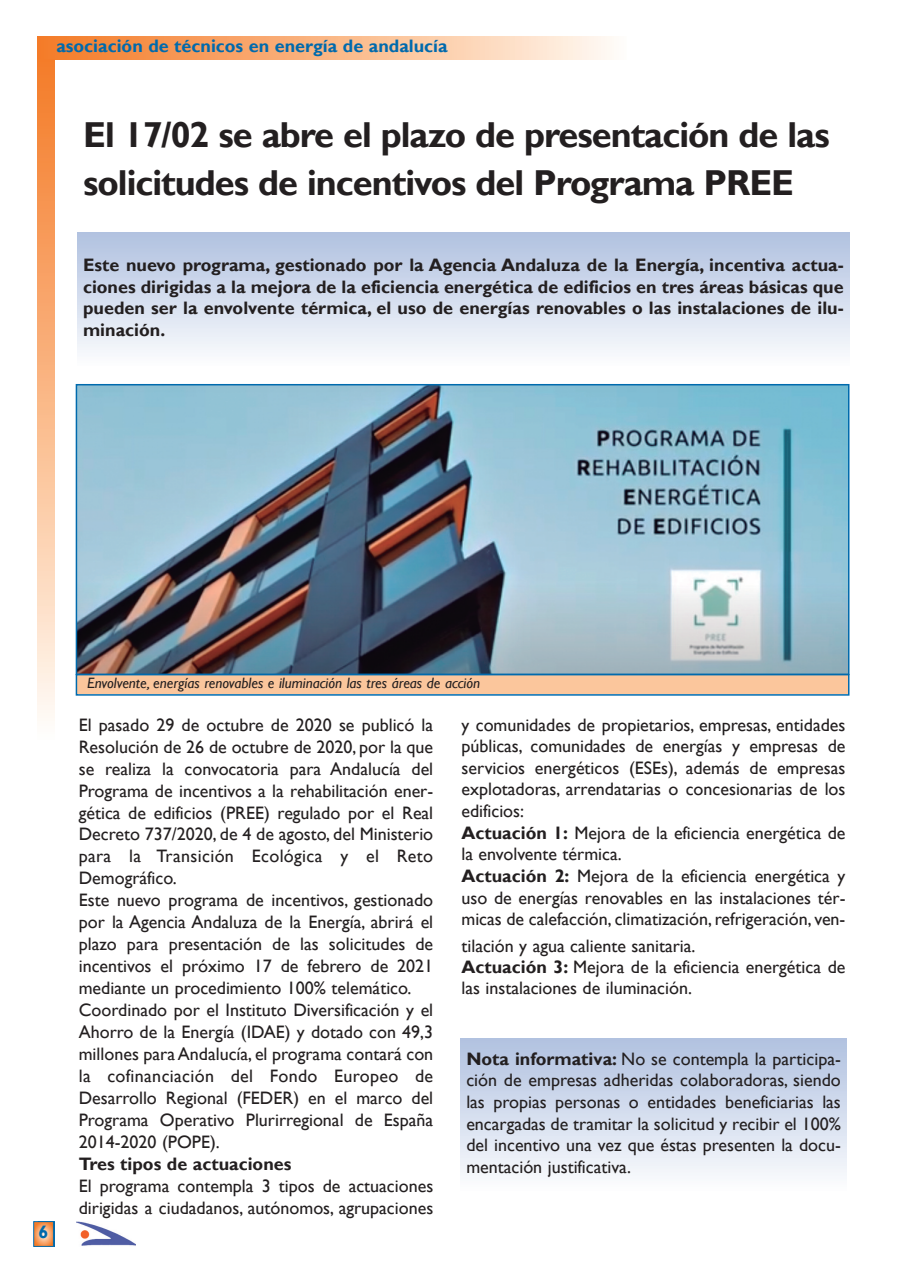
<style>
.page{position:relative;width:902px;height:1277px;background:#fff}
.page>*{position:absolute;margin:0;border:0;box-sizing:border-box;transform-origin:0 0}
.t1{font:700 36px/48px "Gill Sans";letter-spacing:-.03em;color:#231f20}
.t2{font:18px/21.9px "Gill Sans";color:#231f20}
.t3{font:700 18px/21.6px "Gill Sans";color:#231f20;text-align:justify}
.t4{font:700 18px "Gill Sans";color:#006aad}
.t5{font:italic 15px "Gill Sans";color:#231f20}
.s1{font-weight:700}
</style>
<div class="page">
<div style="left:38px;top:1220px;width:17px;height:26px;border:1px solid #006aad"></div>
<img style="left:76px;top:1221px;width:59px;height:25px">
<svg style="left:35px;top:1222px;width:17px;height:22px"></svg>
<div style="left:33px;top:1220px;width:21px;height:26px;border:1px solid #006aad"></div>
<div style="left:38px;top:37px;width:588px;height:23px;background:linear-gradient(to right,#f47822,#fff9f1)"></div>
<div style="left:38px;top:60px;width:17px;height:680px;background:linear-gradient(to bottom,#f47924,#fffaf3)"></div>
<div style="left:77px;top:233px;width:772px;height:133px;background:linear-gradient(to bottom,#b0c1e0,#fcfdfe)"></div>
<img style="left:79px;top:387px;width:767px;height:285px">
<div style="left:76px;top:384px;width:773px;height:291px;border:2px solid #006aad"></div>
<div style="left:77px;top:675px;width:771px;height:19px;background:#fbc69c"></div>
<div style="left:76px;top:673px;width:773px;height:22px;border:2px solid #006aad"></div>
<div style="left:460px;top:1038px;width:386px;height:152px;background:linear-gradient(to bottom,#b0c0df,#fbfcfe)"></div>
<p class="t4" style="left:56px;top:36px;width:393px">asociación de técnicos en energía de andalucía</p>
<h1 class="t1" style="left:83px;top:110px;width:748px">El 17/02 se abre el plazo de presentación de las solicitudes de incentivos del Programa PREE</h1>
<p class="t3" style="left:83px;top:254px;width:762px">Este nuevo programa, gestionado por la Agencia Andaluza de la Energía, incentiva actua&shy;ciones dirigidas a la mejora de la eficiencia energética de edificios en tres áreas básicas que pueden ser la envolvente térmica, el uso de energías renovables o las instalaciones de ilu&shy;minación.</p>
<p class="t4" style="left:39px;top:1221px;width:11px">6</p>
<p class="t5" style="left:87px;top:674px;width:394px">Envolvente, energías renovables e iluminación las tres áreas de acción</p>
<p class="t2" style="left:79px;top:713px;width:356px">El pasado 29 de octubre de 2020 se publicó la Resolución de 26 de octubre de 2020, por la que se realiza la convocatoria para Andalucía del Programa de incentivos a la rehabilitación ener&shy;gética de edificios (PREE) regulado por el Real Decreto 737/2020, de 4 de agosto, del Ministerio para la Transición Ecológica y el Reto Demográfico.<br>Este nuevo programa de incentivos, gestionado por la Agencia Andaluza de la Energía, abrirá el plazo para presentación de las solicitudes de incentivos el próximo 17 de febrero de 2021 mediante un procedimiento 100% telemático.<br>Coordinado por el Instituto Diversificación y el Ahorro de la Energía (IDAE) y dotado con 49,3 millones para Andalucía, el programa contará con la cofinanciación del Fondo Europeo de Desarrollo Regional (FEDER) en el marco del Programa Operativo Plurirregional de España 2014-2020 (POPE).</p>
<p class="t3" style="left:79px;top:1152px;width:214px">Tres tipos de actuaciones</p>
<p class="t2" style="left:79px;top:1174px;width:356px">El programa contempla 3 tipos de actuaciones dirigidas a ciudadanos, autónomos, agrupaciones</p>
<p class="t2" style="left:461px;top:713px;width:385px">y comunidades de propietarios, empresas, entidades públicas, comunidades de energías y empresas de servicios energéticos (ESEs), además de empresas explotadoras, arrendatarias o concesionarias de los edificios:<br><span class="s1">Actuación 1:</span> Mejora de la eficiencia energética de la envolvente térmica.<br><span class="s1">Actuación 2:</span> Mejora de la eficiencia energética y uso de energías renovables en las instalaciones tér&shy;micas de calefacción, climatización, refrigeración, ven-</p>
<p class="t2" style="left:461px;top:935px;width:385px;line-height:20.9px">tilación y agua caliente sanitaria.<br><span class="s1">Actuación 3:</span> Mejora de la eficiencia energética de las instalaciones de iluminación.</p>
<p class="t2" style="left:466px;top:1047px;width:376px;text-align:justify"><span class="s1">Nota informativa:</span> No se contempla la participa&shy;ción de empresas adheridas colaboradoras, siendo las propias personas o entidades beneficiarias las encargadas de tramitar la solicitud y recibir el 100% del incentivo una vez que éstas presenten la docu&shy;mentación justificativa.</p>
</div>
